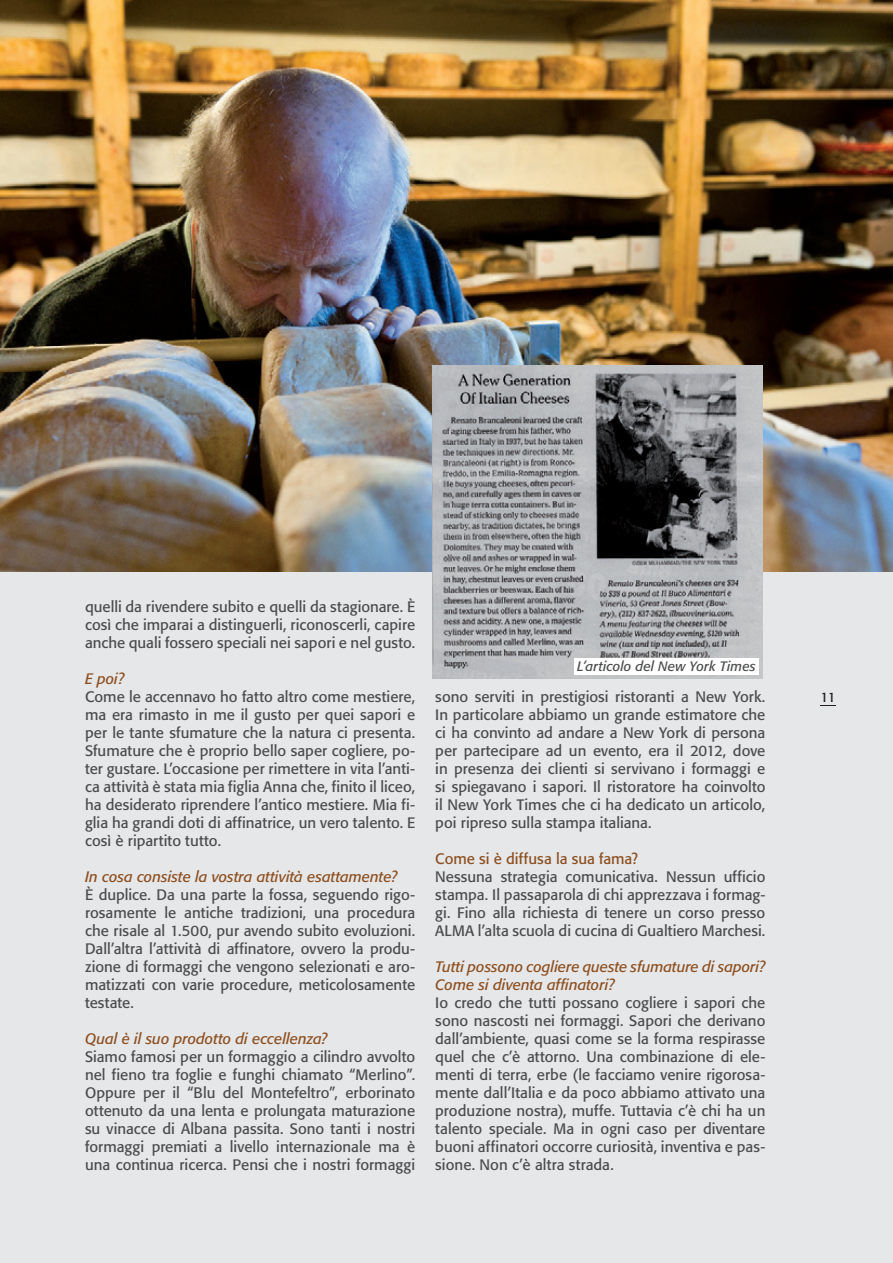
<style>
.page{position:relative;width:893px;height:1263px;background:#e6e7e9}
.page>*{position:absolute;margin:0;border:0;box-sizing:border-box;transform-origin:0 0}
.t1{font:15px/18px "Formata";letter-spacing:.005em;color:#4b4c4d;text-align:justify}
.t2{font:italic 15px/18px "Formata";color:#8d4f1f}
.t3{font:15px "Formata";color:#8d4f1f}
.t4{font:italic 13.5px "Formata";letter-spacing:.01em;color:#4b4c4d}
.t5{font:13.5px "Formata";color:#231f20}
</style>
<div class="page">
<img style="left:0;top:0;width:893px;height:571px">
<img style="left:432px;top:366px;width:330px;height:312px">
<svg style="left:820px;top:705px;width:16px;height:1px"></svg>
<div style="left:574px;top:658px;width:185px;height:16px;background:#fff"></div>
<p class="t1" style="left:85px;top:598px;width:332px">quelli da rivendere subito e quelli da stagionare. È così che imparai a distinguerli, riconoscerli, capire anche quali fossero speciali nei sapori e nel gusto.</p>
<p class="t2" style="left:85px;top:670px;width:41px">E poi?</p>
<p class="t1" style="left:85px;top:688px;width:332px">Come le accennavo ho fatto altro come mestiere, ma era rimasto in me il gusto per quei sapori e per le tante sfumature che la natura ci presenta.<br>Sfumature che è proprio bello saper cogliere, po&shy;ter gustare. L’occasione per rimettere in vita l’anti&shy;ca attività è stata mia figlia Anna che, finito il liceo, ha desiderato riprendere l’antico mestiere. Mia fi&shy;glia ha grandi doti di affinatrice, un vero talento. E così è ripartito tutto.</p>
<p class="t2" style="left:85px;top:868px;width:314px">In cosa consiste la vostra attività esattamente?</p>
<p class="t1" style="left:85px;top:886px;width:332px">È duplice. Da una parte la fossa, seguendo rigo&shy;rosamente le antiche tradizioni, una procedura che risale al 1.500, pur avendo subito evoluzioni.<br>Dall’altra l’attività di affinatore, ovvero la produ&shy;zione di formaggi che vengono selezionati e aro&shy;matizzati con varie procedure, meticolosamente testate.</p>
<p class="t2" style="left:85px;top:1030px;width:244px">Qual è il suo prodotto di eccellenza?</p>
<p class="t1" style="left:85px;top:1048px;width:332px">Siamo famosi per un formaggio a cilindro avvolto nel fieno tra foglie e funghi chiamato “Merlino”.<br>Oppure per il “Blu del Montefeltro”, erborinato ottenuto da una lenta e prolungata maturazione su vinacce di Albana passita. Sono tanti i nostri formaggi premiati a livello internazionale ma è una continua ricerca. Pensi che i nostri formaggi</p>
<p class="t4" style="left:577px;top:658px;width:180px">L’articolo del New York Times</p>
<p class="t1" style="left:435px;top:688px;width:332px">sono serviti in prestigiosi ristoranti a New York.<br>In particolare abbiamo un grande estimatore che ci ha convinto ad andare a New York di persona per partecipare ad un evento, era il 2012, dove in presenza dei clienti si servivano i formaggi e si spiegavano i sapori. Il ristoratore ha coinvolto il New York Times che ci ha dedicato un articolo, poi ripreso sulla stampa italiana.</p>
<p class="t3" style="left:435px;top:850px;width:204px">Come si è diffusa la sua fama?</p>
<p class="t1" style="left:435px;top:868px;width:332px">Nessuna strategia comunicativa. Nessun ufficio stampa. Il passaparola di chi apprezzava i formag&shy;gi. Fino alla richiesta di tenere un corso presso ALMA l’alta scuola di cucina di Gualtiero Marchesi.</p>
<p class="t2" style="left:435px;top:958px;width:332px">Tutti possono cogliere queste sfumature di sapori?<br>Come si diventa affinatori?</p>
<p class="t1" style="left:435px;top:994px;width:332px">Io credo che tutti possano cogliere i sapori che sono nascosti nei formaggi. Sapori che derivano dall’ambiente, quasi come se la forma respirasse quel che c’è attorno. Una combinazione di ele&shy;menti di terra, erbe (le facciamo venire rigorosa&shy;mente dall’Italia e da poco abbiamo attivato una produzione nostra), muffe. Tuttavia c’è chi ha un talento speciale. Ma in ogni caso per diventare buoni affinatori occorre curiosità, inventiva e pas&shy;sione. Non c’è altra strada.</p>
<p class="t5" style="left:820px;top:689px;width:17px">11</p>
</div>
